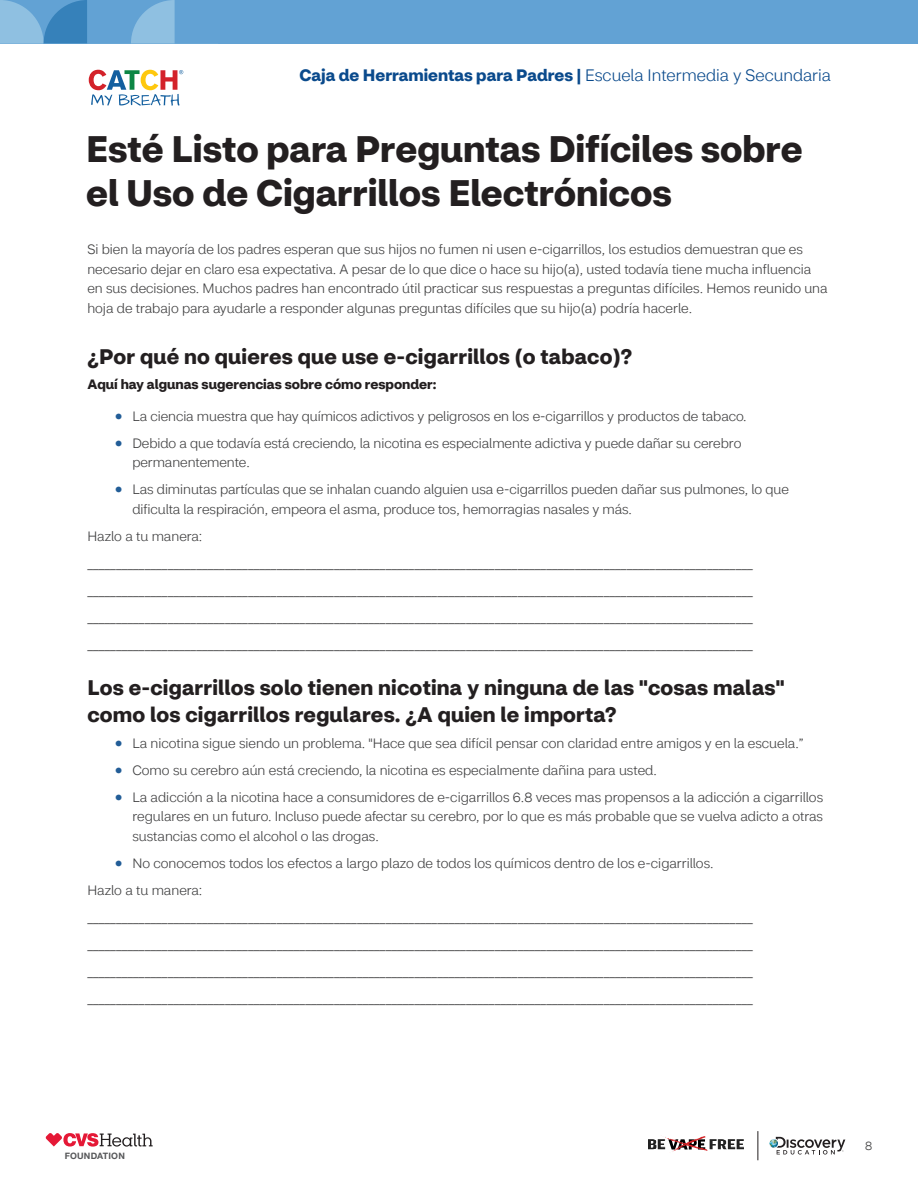
<style>
.page{position:relative;width:918px;height:1188px;background:#fff}
.page>*{position:absolute;margin:0;border:0;box-sizing:border-box;transform-origin:0 0}
.Main_Headline{font:700 36.75px/44.2px "CVS Health Sans";color:#231f20}
.Subhead_3{font:700 21px/27px "CVS Health Sans";letter-spacing:.01em;color:#231f20}
.t1{font:700 16.5px "CVS Health Sans";color:#0a4a8c}
.Body{font:300 13.5px/19.5px "CVS Health Sans";color:#3e3e3f}
.Body-2{font:700 13.5px "CVS Health Sans";color:#231f20}
.t2{font:300 12px "CVS Health Sans";color:#3e3e3f}
.t3{font:700 8.85px "Helvetica Neue";letter-spacing:.025em;color:#57585a}
.s1{font-weight:300}
.s2{font-family:"Helvetica Neue";color:#225d97}
</style>
<div class="page">
<svg style="left:46px;top:1133px;width:107px;height:14px"></svg>
<div style="left:0;top:0;width:918px;height:44px;background:#62a2d4"></div>
<svg style="left:0;top:0;width:175px;height:44px"></svg>
<svg style="left:89px;top:70px;width:94px;height:36px"></svg>
<svg style="left:769px;top:1137px;width:76px;height:18px"></svg>
<svg style="left:758px;top:1131px;width:1px;height:29px"></svg>
<img style="left:649px;top:1139px;width:94px;height:11px">
<svg style="left:659px;top:1136px;width:50px;height:16px"></svg>
<p class="t1" style="left:299px;top:65px;width:533px">Caja de Herramientas para Padres | <span class="s1">Escuela Intermedia y Secundaria</span></p>
<p class="Main_Headline" style="left:86px;top:127px;width:718px">Esté Listo para Preguntas Difíciles sobre el Uso de Cigarrillos Electrónicos</p>
<p class="Body" style="left:87px;top:240px;width:742px">Si bien la mayoría de los padres esperan que sus hijos no fumen ni usen e-cigarrillos, los estudios demuestran que es necesario dejar en claro esa expectativa. A pesar de lo que dice o hace su hijo(a), usted todavía tiene mucha influencia en sus decisiones. Muchos padres han encontrado útil practicar sus respuestas a preguntas difíciles. Hemos reunido una hoja de trabajo para ayudarle a responder algunas preguntas difíciles que su hijo(a) podría hacerle.</p>
<p class="Subhead_3" style="left:87px;top:343px;width:547px">¿Por qué no quieres que use e-cigarrillos (o tabaco)?</p>
<p class="Body-2" style="left:87px;top:376px;width:351px">Aquí hay algunas sugerencias sobre cómo responder:</p>
<p class="Body" style="left:114px;top:407px;width:634px"><span class="s2">●</span> La ciencia muestra que hay químicos adictivos y peligrosos en los e-cigarrillos y productos de tabaco.</p>
<p class="Body" style="left:132px;top:434px;width:611px;text-indent:-18px"><span class="s2">●</span> Debido a que todavía está creciendo, la nicotina es especialmente adictiva y puede dañar su cerebro permanentemente.</p>
<p class="Body" style="left:132px;top:480px;width:658px;text-indent:-18px"><span class="s2">●</span> Las diminutas partículas que se inhalan cuando alguien usa e-cigarrillos pueden dañar sus pulmones, lo que dificulta la respiración, empeora el asma, produce tos, hemorragias nasales y más.</p>
<p class="Body" style="left:87px;top:527px;width:117px">Hazlo a tu manera:</p>
<p class="Body" style="left:87px;top:554px;width:667px">____________________________________________________________________________________________________________________</p>
<p class="Body" style="left:87px;top:581px;width:667px">____________________________________________________________________________________________________________________</p>
<p class="Body" style="left:87px;top:608px;width:667px">____________________________________________________________________________________________________________________</p>
<p class="Body" style="left:87px;top:635px;width:667px">____________________________________________________________________________________________________________________</p>
<p class="Subhead_3" style="left:87px;top:675px;width:699px">Los e-cigarrillos solo tienen nicotina y ninguna de las "cosas malas" como los cigarrillos regulares. ¿A quien le importa?</p>
<p class="Body" style="left:114px;top:734px;width:691px"><span class="s2">●</span> La nicotina sigue siendo un problema. "Hace que sea difícil pensar con claridad entre amigos y en la escuela.”</p>
<p class="Body" style="left:114px;top:761px;width:544px"><span class="s2">●</span> Como su cerebro aún está creciendo, la nicotina es especialmente dañina para usted.</p>
<p class="Body" style="left:132px;top:788px;width:692px;text-align:justify;text-indent:-18px"><span class="s2">●</span> La adicción a la nicotina hace a consumidores de e-cigarrillos 6.8 veces mas propensos a la adicción a cigarrillos regulares en un futuro. Incluso puede afectar su cerebro, por lo que es más probable que se vuelva adicto a otras sustancias como el alcohol o las drogas.</p>
<p class="Body" style="left:114px;top:854px;width:601px"><span class="s2">●</span> No conocemos todos los efectos a largo plazo de todos los químicos dentro de los e-cigarrillos.</p>
<p class="Body" style="left:87px;top:881px;width:117px">Hazlo a tu manera:</p>
<p class="Body" style="left:87px;top:908px;width:667px">____________________________________________________________________________________________________________________</p>
<p class="Body" style="left:87px;top:935px;width:667px">____________________________________________________________________________________________________________________</p>
<p class="Body" style="left:87px;top:962px;width:667px">____________________________________________________________________________________________________________________</p>
<p class="Body" style="left:87px;top:989px;width:667px">____________________________________________________________________________________________________________________</p>
<p class="t3" style="left:65px;top:1149px;width:62px">FOUNDATION</p>
<p class="t2" style="left:865px;top:1139px;width:9px">8</p>
</div>
